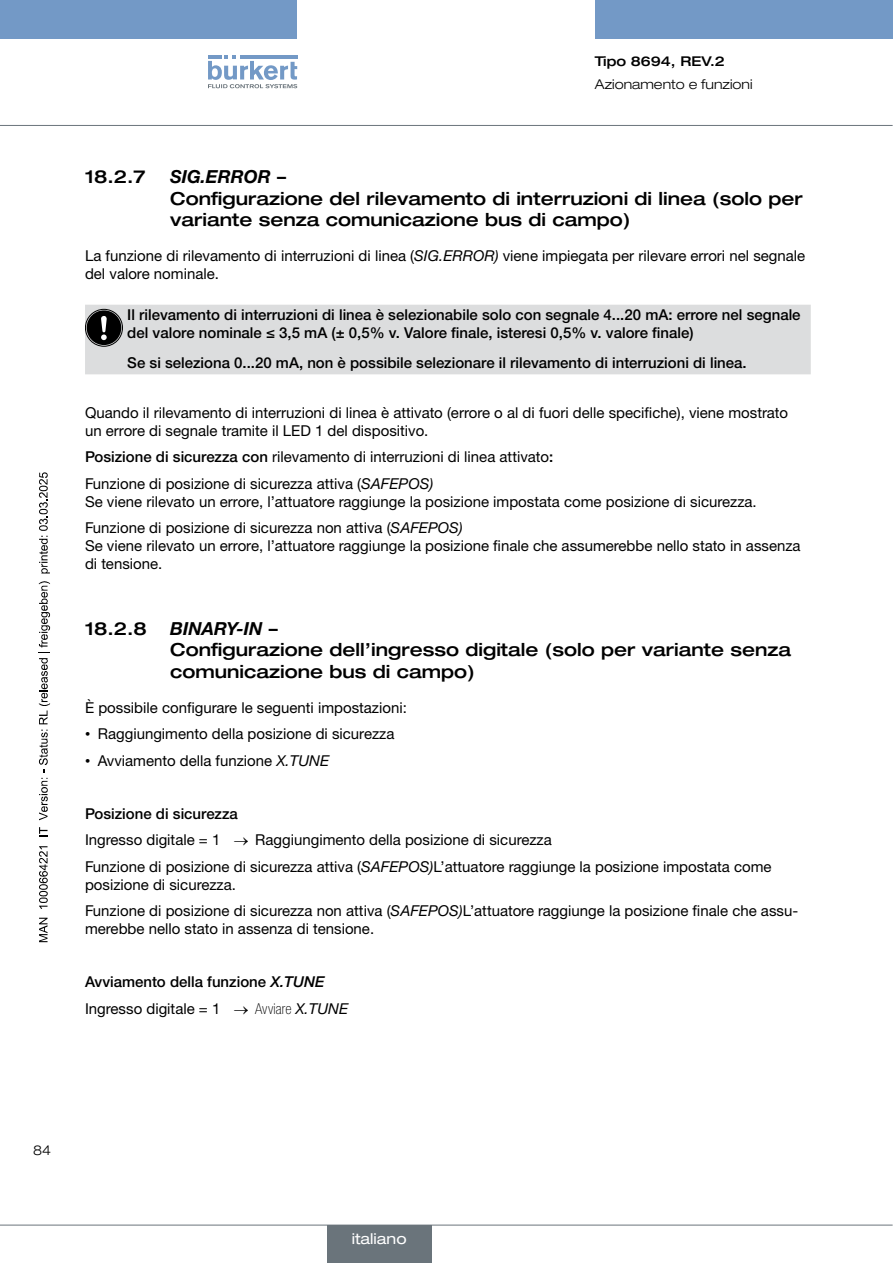
<style>
.page{position:relative;width:893px;height:1263px;background:#fff}
.page>*{position:absolute;margin:0;border:0;box-sizing:border-box;transform-origin:0 0}
.t1{font:500 expanded 18px/21.6px "Helvetica Neue LTW1 G";color:#000}
.t2{font:15px/26.5px "Helvetica Neue LTW1 G";color:#000}
.t3{font:500 15px/18px "Helvetica Neue LTW1 G";color:#000}
.t4{font:expanded 15px "Helvetica Neue LTW1 G";color:#fff}
.t5{font:300 expanded 13.5px "Helvetica Neue LTW1 G";color:#000}
.t6{font:500 expanded 13.5px "Helvetica Neue LTW1 G";color:#000}
.s1{font-weight:700;font-style:italic;font-stretch:normal}
.s2{font-style:italic}
.s3{font-weight:500}
.s4{font-family:"Arial Unicode MS"}
.s5{font-weight:400}
.s6{font-weight:100;font-stretch:condensed}
.s7{font-weight:400;font-style:italic}
</style>
<div class="page">
<div style="left:0;top:0;width:297px;height:38px;background:#7399c6"></div>
<div style="left:595px;top:0;width:298px;height:38px;background:#7399c6"></div>
<svg style="left:208px;top:55px;width:89px;height:33px"></svg>
<hr style="left:0;top:125px;width:893px;height:1px;background:#6a747b">
<div style="left:85px;top:305px;width:726px;height:69px;background:#dcddde"></div>
<div style="left:85px;top:309px;width:38px;height:38px;border:1px solid #000;border-radius:50%"></div>
<div style="left:87px;top:310px;width:34px;height:35px;background:#000;border-radius:50%"></div>
<svg style="left:101px;top:316px;width:6px;height:24px"></svg>
<hr style="left:0;top:1225px;width:893px;height:1px;background:#6a747b">
<div style="left:327px;top:1225px;width:104px;height:38px;background:#6a747b"></div>
<svg style="left:39px;top:918px;width:9px;height:24px"></svg>
<svg style="left:39px;top:846px;width:9px;height:63px"></svg>
<svg style="left:39px;top:827px;width:9px;height:9px"></svg>
<svg style="left:39px;top:581px;width:11px;height:239px"></svg>
<svg style="left:39px;top:472px;width:11px;height:101px"></svg>
<p class="t6" style="left:595px;top:52px;width:131px">Tipo 8694, REV.2</p>
<p class="t5" style="left:595px;top:76px;width:159px">Azionamento e funzioni</p>
<p class="t1" style="left:85px;top:165px;width:62px">18.2.7</p>
<p class="t1" style="left:170px;top:165px;width:634px"><span class="s1">SIG.ERROR</span> –<br>Configurazione del rilevamento di interruzioni di linea (solo per variante senza comunicazione bus di campo)</p>
<p class="t2" style="left:85px;top:247px;width:722px;line-height:18px">La funzione di rilevamento di interruzioni di linea (<span class="s2">SIG.ERROR)</span> viene impiegata per rilevare errori nel segnale del valore nominale.</p>
<p class="t3" style="left:127px;top:305px;width:675px">Il rilevamento di interruzioni di linea è selezionabile solo con segnale 4...20 mA: errore nel segnale del valore nominale ≤ 3,5 mA (± 0,5% v. Valore finale, isteresi 0,5% v. valore finale)</p>
<p class="t3" style="left:127px;top:354px;width:621px">Se si seleziona 0...20 mA, non è possibile selezionare il rilevamento di interruzioni di linea.</p>
<p class="t2" style="left:85px;top:403px;width:704px;line-height:18px">Quando il rilevamento di interruzioni di linea è attivato (errore o al di fuori delle specifiche), viene mostrato un errore di segnale tramite il LED 1 del dispositivo.</p>
<p class="t2" style="left:85px;top:444px;width:470px"><span class="s3">Posizione di sicurezza con</span> rilevamento di interruzioni di linea attivato<span class="s3">:<br></span>Funzione di posizione di sicurezza attiva (<span class="s2">SAFEPOS)</span></p>
<p class="t2" style="left:85px;top:488px;width:673px">Se viene rilevato un errore, l’attuatore raggiunge la posizione impostata come posizione di sicurezza.<br>Funzione di posizione di sicurezza non attiva (<span class="s2">SAFEPOS)</span></p>
<p class="t2" style="left:85px;top:537px;width:717px;line-height:18px">Se viene rilevato un errore, l’attuatore raggiunge la posizione finale che assumerebbe nello stato in assenza di tensione.</p>
<p class="t1" style="left:85px;top:617px;width:63px">18.2.8</p>
<p class="t1" style="left:170px;top:617px;width:623px"><span class="s1">BINARY-IN</span> –<br>Configurazione dell’ingresso digitale (solo per variante senza comunicazione bus di campo)</p>
<p class="t2" style="left:85px;top:694px;width:323px">È possibile configurare le seguenti impostazioni:</p>
<p class="t2" style="left:85px;top:720px;width:311px"><span class="s4">•</span> Raggiungimento della posizione di sicurezza</p>
<p class="t2" style="left:85px;top:747px;width:246px"><span class="s4">•</span> Avviamento della funzione <span class="s2">X.TUNE</span></p>
<p class="t2" style="left:85px;top:800px;width:688px"><span class="s3">Posizione di sicurezza<br></span>Ingresso digitale = 1 → Raggiungimento della posizione di sicurezza<br>Funzione di posizione di sicurezza attiva (<span class="s2">SAFEPOS)</span>L’attuatore raggiunge la posizione impostata come</p>
<p class="t2" style="left:85px;top:871px;width:715px">posizione di sicurezza.<br>Funzione di posizione di sicurezza non attiva (<span class="s2">SAFEPOS)</span>L’attuatore raggiunge la posizione finale che assu-</p>
<p class="t2" style="left:85px;top:915px;width:291px">merebbe nello stato in assenza di tensione.</p>
<p class="t3" style="left:85px;top:969px;width:265px;line-height:26.5px">Avviamento della funzione <span class="s2">X.TUNE<br></span><span class="s5">Ingresso digitale = 1</span> → <span class="s6">Avviare</span> <span class="s7">X.TUNE</span></p>
<p class="t5" style="left:33px;top:1142px;width:20px">84</p>
<p class="t4" style="left:352px;top:1229px;width:56px">italiano</p>
</div>
